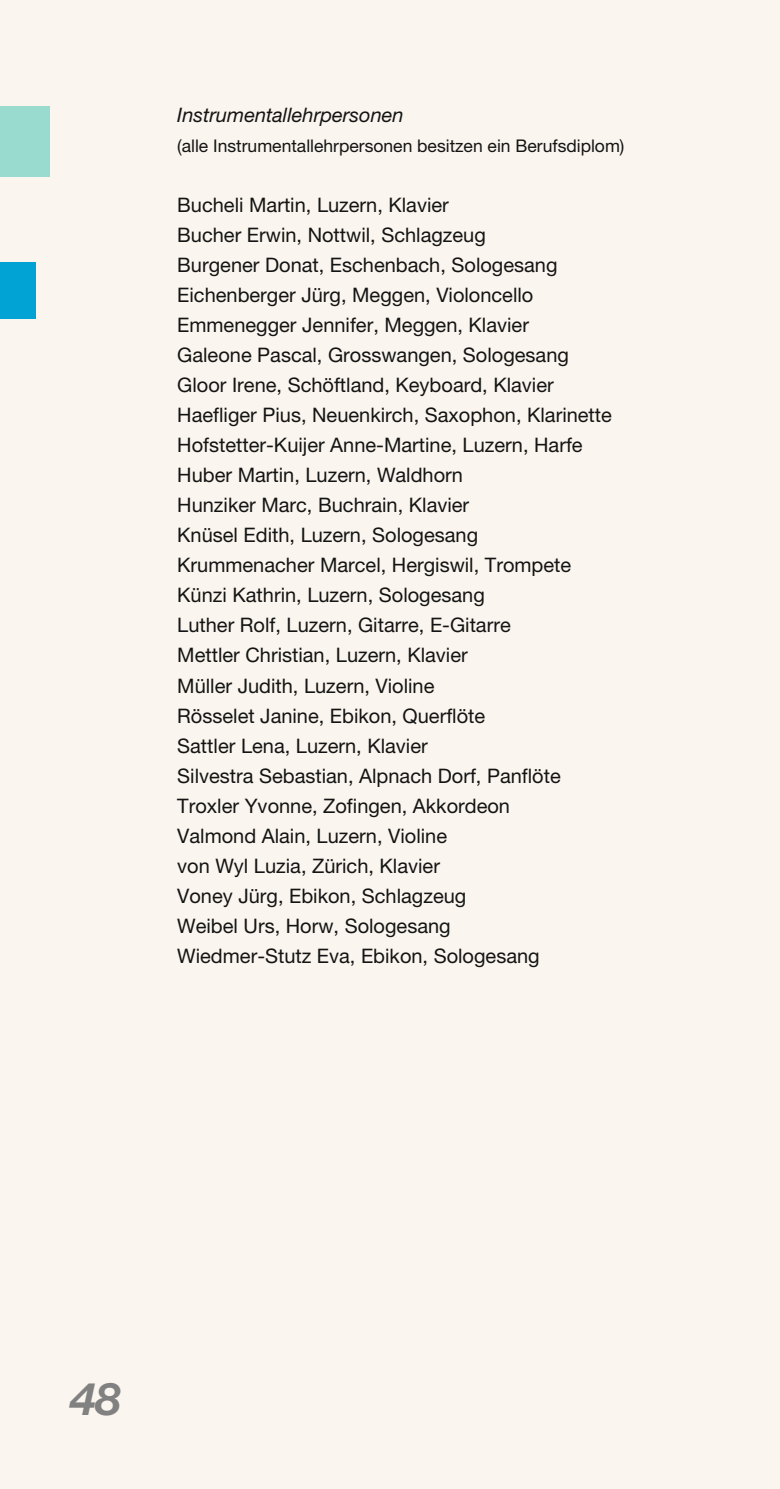
<style>
.page{position:relative;width:780px;height:1489px;background:#fff}
.page>*{position:absolute;margin:0;border:0;box-sizing:border-box;transform-origin:0 0}
.t1{font:italic 700 45px "Helvetica Neue LT Std";color:#818181}
.t2{font:20px/30px "Helvetica Neue LT Std";color:#131413}
.t3{font:italic 20px "Helvetica Neue LT Std";color:#131413}
.t4{font:17.5px "Helvetica Neue LT Std";color:#131413}
</style>
<div class="page">
<div style="left:0;top:0;width:780px;height:1488px;background:#faf5ee"></div>
<hr style="left:779px;top:106px;width:1px;height:71px;background:#fe877a">
<hr style="left:779px;top:567px;width:1px;height:71px;background:#7ecee8">
<div style="left:0;top:262px;width:35px;height:57px;background:#00a3d3"></div>
<div style="left:0;top:106px;width:50px;height:71px;background:#9adbd0"></div>
<p class="t3" style="left:177px;top:103px;width:228px">Instrumentallehrpersonen</p>
<p class="t4" style="left:177px;top:135px;width:448px">(alle Instrumentallehrpersonen besitzen ein Berufsdiplom)</p>
<p class="t2" style="left:177px;top:190px;width:436px">Bucheli Martin, Luzern, Klavier<br>Bucher Erwin, Nottwil, Schlagzeug<br>Burgener Donat, Eschenbach, Sologesang Eichenberger Jürg, Meggen, Violoncello Emmenegger Jennifer, Meggen, Klavier<br>Galeone Pascal, Grosswangen, Sologesang Gloor Irene, Schöftland, Keyboard, Klavier Haefliger Pius, Neuenkirch, Saxophon, Klarinette Hofstetter-Kuijer Anne-Martine, Luzern, Harfe Huber Martin, Luzern, Waldhorn<br>Hunziker Marc, Buchrain, Klavier<br>Knüsel Edith, Luzern, Sologesang Krummenacher Marcel, Hergiswil, Trompete Künzi Kathrin, Luzern, Sologesang<br>Luther Rolf, Luzern, Gitarre, E-Gitarre<br>Mettler Christian, Luzern, Klavier<br>Müller Judith, Luzern, Violine<br>Rösselet Janine, Ebikon, Querflöte<br>Sattler Lena, Luzern, Klavier<br>Silvestra Sebastian, Alpnach Dorf, Panflöte Troxler Yvonne, Zofingen, Akkordeon<br>Valmond Alain, Luzern, Violine<br>von Wyl Luzia, Zürich, Klavier<br>Voney Jürg, Ebikon, Schlagzeug<br>Weibel Urs, Horw, Sologesang<br>Wiedmer-Stutz Eva, Ebikon, Sologesang</p>
<h1 class="t1" style="left:71px;top:1370px;width:52px">48</h1>
</div>
